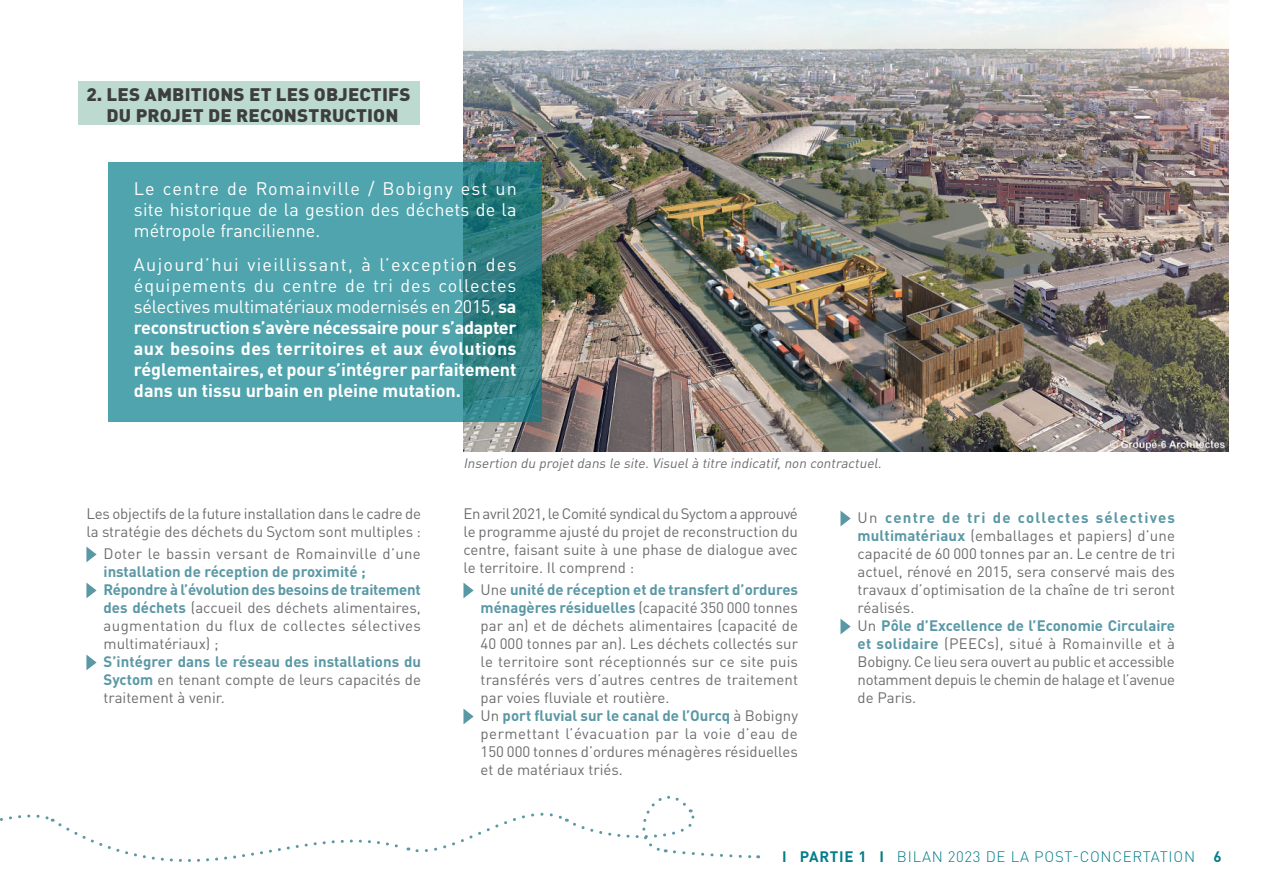
<style>
.page{position:relative;width:1264px;height:894px;background:#fff}
.page>*{position:absolute;margin:0;border:0;box-sizing:border-box;transform-origin:0 0}
.t1{font:700 18px/21px "DIN Pro";color:#fff;text-align:justify}
.t2{font:18px/21px "DIN Pro";letter-spacing:.005em;color:#fff;text-align:justify}
.t3{font:900 18px/21px "DIN Pro";letter-spacing:.01em;color:#3e3e3f;text-align:center;scale:1.04 1}
.t4{font:15px/18px "DIN Pro";color:#6c6d70}
.t5{font:700 15px/18px "DIN Pro";letter-spacing:-.015em;color:#5a98a5}
.t6{font:300 15px "DIN Pro";letter-spacing:.05em;color:#047d8a}
.t7{font:15px "DIN Pro";letter-spacing:.025em;color:#6c6d70}
.t8{font:italic 13.5px "DIN Pro";color:#6c6d70}
.s1{font-weight:400}
.s2{font-weight:400;color:#6c6d70}
.s3{font-weight:700;color:#5a98a5}
.s4{font-weight:700}
</style>
<div class="page">
<div style="left:78px;top:81px;width:341px;height:43px;background:#bcdacf"></div>
<img style="left:463px;top:0;width:765px;height:451px">
<svg style="left:108px;top:162px;width:433px;height:259px;background:#489ca4"></svg>
<svg style="left:86px;top:546px;width:11px;height:16px"></svg>
<svg style="left:86px;top:582px;width:11px;height:16px"></svg>
<svg style="left:86px;top:654px;width:11px;height:16px"></svg>
<svg style="left:463px;top:582px;width:11px;height:16px"></svg>
<svg style="left:463px;top:708px;width:11px;height:16px"></svg>
<svg style="left:840px;top:510px;width:11px;height:16px"></svg>
<svg style="left:840px;top:618px;width:11px;height:16px"></svg>
<svg style="left:0;top:795px;width:759px;height:67px"></svg>
<p class="t3" style="left:86px;top:81px;width:313px">2. LES AMBITIONS ET LES OBJECTIFS<br>DU PROJET DE RECONSTRUCTION</p>
<p class="t2" style="left:134px;top:176px;width:384px">Le centre de Romainville / Bobigny est un site historique de la gestion des déchets de la métropole francilienne.</p>
<p class="t1" style="left:134px;top:252px;width:384px"><span class="s1">Aujourd’hui vieillissant, à l’exception des équipements du centre de tri des collectes sélectives multimatériaux modernisés en 2015,</span> sa reconstruction s’avère nécessaire pour s’adapter aux besoins des territoires et aux évolutions réglementaires, et pour s’intégrer parfaitement dans un tissu urbain en pleine mutation.</p>
<p class="t4" style="left:86px;top:503px;width:336px">Les objectifs de la future installation dans le cadre de la stratégie des déchets du Syctom sont multiples :</p>
<p class="t7" style="left:104px;top:542px;width:319px">Doter le bassin versant de Romainville d’une</p>
<p class="t5" style="left:104px;top:561px;width:319px">installation de réception de proximité ; Répondre à l’évolution des besoins de traitement des déchets <span class="s2">(accueil des déchets alimentaires, augmentation du flux de collectes sélectives multimatériaux) ;</span></p>
<p class="t4" style="left:104px;top:651px;width:319px;text-align:justify"><span class="s3">S’intégrer dans le réseau des installations du Syctom</span> en tenant compte de leurs capacités de traitement à venir.</p>
<p class="t8" style="left:463px;top:452px;width:423px">Insertion du projetdans le site.Visuelà titre indicatif,non contractuel.</p>
<p class="t4" style="left:463px;top:503px;width:336px;text-align:justify">En avril 2021, le Comité syndical du Syctom a approuvé le programme ajusté du projet de reconstruction du centre, faisant suite à une phase de dialogue avec le territoire. Il comprend :</p>
<p class="t4" style="left:481px;top:579px;width:319px">Une <span class="s3">unité de réception et de transfert d’ordures ménagères résiduelles</span> (capacité 350 000 tonnes par an) et de déchets alimentaires (capacité de 40 000 tonnes par an). Les déchets collectés sur le territoire sont réceptionnés sur ce site puis transférés vers d’autres centres de traitement par voies fluviale et routière.<br>Un <span class="s3">port fluvial sur le canal de l’Ourcq</span> à Bobigny permettant l’évacuation par la voie d’eau de 150 000 tonnes d’ordures ménagères résiduelles et de matériaux triés.</p>
<p class="t4" style="left:858px;top:507px;width:319px">Un <span class="s3">centre de tri de collectes sélectives multimatériaux</span> (emballages et papiers) d’une capacité de 60 000 tonnes par an. Le centre de tri actuel, rénové en 2015, sera conservé mais des travaux d’optimisation de la chaîne de tri seront réalisés.<br>Un <span class="s3">Pôle d’Excellence de l’Economie Circulaire et solidaire</span> (PEECs), situé à Romainville et à Bobigny. Ce lieu sera ouvert au public et accessible notamment depuis le chemin de halage et l’avenue de Paris.</p>
<p class="t6" style="left:782px;top:844px;width:441px"><span class="s4">I PARTIE 1 I</span> BILAN 2023 DE LA POST-CONCERTATION <span class="s4">6</span></p>
</div>
